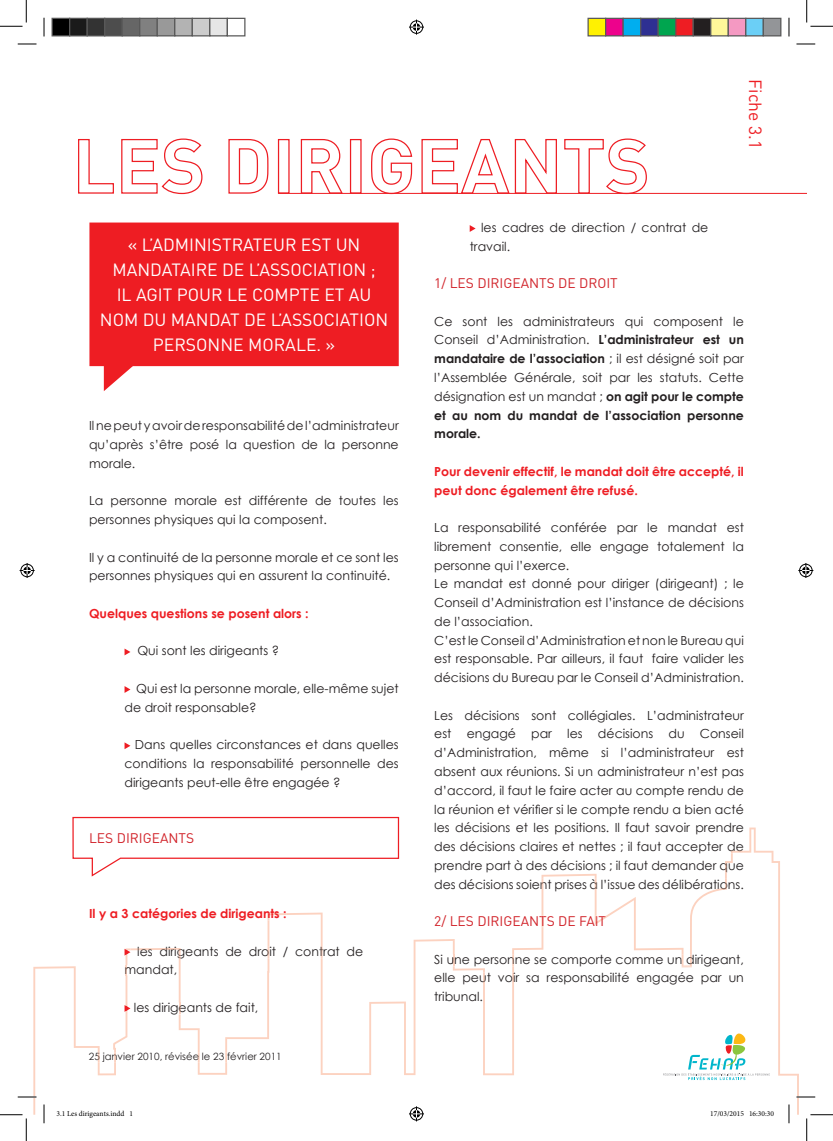
<style>
.page{position:relative;width:833px;height:1141px;background:#fff}
.page>*{position:absolute;margin:0;border:0;box-sizing:border-box;transform-origin:0 0}
.t1{font:17.5px/25px "DIN";color:#fff;text-align:center}
.t2{font:17.5px "DIN";color:#ee1d23}
.t3{font:13.75px "DIN";color:#d1232a}
.t4{font:13.75px "DIN";color:#d72129}
.t5{font:12.5px/18.8px "Century Gothic";color:#231f20}
.t6{font:12.5px/18.8px "Century Gothic";color:#574641;text-align:justify}
.t7{font:700 12.5px/18.8px "Century Gothic";color:#ee1d23}
.t8{font:10px "Century Gothic";color:#574641}
.t9{font:7.5px "Minion Pro";color:#000}
.s1{font-weight:700}
</style>
<div class="page">
<svg style="left:78px;top:139px;width:36px;height:55px"></svg>
<svg style="left:121px;top:138px;width:82px;height:57px"></svg>
<svg style="left:228px;top:139px;width:41px;height:55px"></svg>
<div style="left:278px;top:139px;width:11px;height:55px;border:1px solid #ee1d23"></div>
<svg style="left:300px;top:139px;width:44px;height:54px"></svg>
<div style="left:350px;top:139px;width:11px;height:55px;border:1px solid #ee1d23"></div>
<svg style="left:370px;top:138px;width:43px;height:57px"></svg>
<svg style="left:420px;top:139px;width:137px;height:54px"></svg>
<svg style="left:563px;top:138px;width:84px;height:57px"></svg>
<svg style="left:124px;top:648px;width:6px;height:7px"></svg>
<svg style="left:124px;top:686px;width:6px;height:6px"></svg>
<svg style="left:124px;top:742px;width:6px;height:7px"></svg>
<svg style="left:469px;top:225px;width:6px;height:7px"></svg>
<svg style="left:33px;top:850px;width:765px;height:264px"></svg>
<hr style="left:278px;top:193px;width:528px;height:1px;background:#ee1d23">
<div style="left:89px;top:222px;width:309px;height:144px;background:#ee1d23"></div>
<svg style="left:104px;top:364px;width:31px;height:27px"></svg>
<svg style="left:72px;top:816px;width:697px;height:263px"></svg>
<svg style="left:18px;top:43px;width:18px;height:2px"></svg>
<svg style="left:796px;top:43px;width:18px;height:2px"></svg>
<svg style="left:18px;top:1096px;width:18px;height:1px"></svg>
<svg style="left:796px;top:1096px;width:18px;height:1px"></svg>
<svg style="left:43px;top:18px;width:2px;height:18px"></svg>
<svg style="left:43px;top:1104px;width:2px;height:19px"></svg>
<svg style="left:788px;top:18px;width:1px;height:18px"></svg>
<svg style="left:787px;top:1104px;width:2px;height:19px"></svg>
<svg style="left:0;top:0;width:27px;height:27px"></svg>
<svg style="left:0;top:1114px;width:27px;height:26px"></svg>
<svg style="left:806px;top:0;width:26px;height:27px"></svg>
<svg style="left:806px;top:1114px;width:26px;height:26px"></svg>
<svg style="left:409px;top:20px;width:15px;height:15px"></svg>
<svg style="left:409px;top:1106px;width:15px;height:15px"></svg>
<svg style="left:20px;top:563px;width:15px;height:15px"></svg>
<svg style="left:798px;top:563px;width:14px;height:15px"></svg>
<div style="left:52px;top:18px;width:18px;height:18px;background:#000"></div>
<div style="left:51px;top:18px;width:19px;height:18px;border:1px solid #595959"></div>
<div style="left:70px;top:18px;width:17px;height:18px;background:#1a1a1a"></div>
<div style="left:69px;top:18px;width:19px;height:18px;border:1px solid #595959"></div>
<div style="left:87px;top:18px;width:18px;height:18px;background:#333"></div>
<div style="left:86px;top:18px;width:19px;height:18px;border:1px solid #595959"></div>
<div style="left:105px;top:18px;width:17px;height:18px;background:#4d4d4d"></div>
<div style="left:104px;top:18px;width:19px;height:18px;border:1px solid #595959"></div>
<div style="left:122px;top:18px;width:18px;height:18px;background:#666"></div>
<div style="left:121px;top:18px;width:19px;height:18px;border:1px solid #595959"></div>
<div style="left:140px;top:18px;width:17px;height:18px;background:#808080"></div>
<div style="left:139px;top:18px;width:19px;height:18px;border:1px solid #595959"></div>
<div style="left:157px;top:18px;width:18px;height:18px;background:#999"></div>
<div style="left:156px;top:18px;width:19px;height:18px;border:1px solid #595959"></div>
<div style="left:175px;top:18px;width:17px;height:18px;background:#b3b3b3"></div>
<div style="left:174px;top:18px;width:19px;height:18px;border:1px solid #595959"></div>
<div style="left:192px;top:18px;width:18px;height:18px;background:#ccc"></div>
<div style="left:191px;top:18px;width:19px;height:18px;border:1px solid #595959"></div>
<div style="left:210px;top:18px;width:17px;height:18px;background:#e6e6e6"></div>
<div style="left:209px;top:18px;width:19px;height:18px;border:1px solid #595959"></div>
<div style="left:226px;top:18px;width:19px;height:18px;border:1px solid #595959"></div>
<div style="left:587px;top:18px;width:18px;height:18px;background:#fff101"></div>
<div style="left:587px;top:18px;width:19px;height:18px;border:1px solid #595959"></div>
<div style="left:605px;top:18px;width:17px;height:18px;background:#ed028c"></div>
<div style="left:604px;top:18px;width:19px;height:18px;border:1px solid #595959"></div>
<div style="left:622px;top:18px;width:18px;height:18px;background:#00aeef"></div>
<div style="left:622px;top:18px;width:19px;height:18px;border:1px solid #595959"></div>
<div style="left:640px;top:18px;width:17px;height:18px;background:#2e3092"></div>
<div style="left:639px;top:18px;width:19px;height:18px;border:1px solid #595959"></div>
<div style="left:657px;top:18px;width:18px;height:18px;background:#00a54f"></div>
<div style="left:657px;top:18px;width:19px;height:18px;border:1px solid #595959"></div>
<div style="left:675px;top:18px;width:17px;height:18px;background:#ee1d23"></div>
<div style="left:674px;top:18px;width:19px;height:18px;border:1px solid #595959"></div>
<div style="left:692px;top:18px;width:18px;height:18px;background:#231f20"></div>
<div style="left:692px;top:18px;width:19px;height:18px;border:1px solid #595959"></div>
<div style="left:710px;top:18px;width:17px;height:18px;background:#fff79a"></div>
<div style="left:709px;top:18px;width:19px;height:18px;border:1px solid #595959"></div>
<div style="left:727px;top:18px;width:18px;height:18px;background:#f499c2"></div>
<div style="left:727px;top:18px;width:19px;height:18px;border:1px solid #595959"></div>
<div style="left:745px;top:18px;width:17px;height:18px;background:#6bcff6"></div>
<div style="left:744px;top:18px;width:19px;height:18px;border:1px solid #595959"></div>
<div style="left:762px;top:18px;width:18px;height:18px;background:#939598"></div>
<div style="left:762px;top:18px;width:19px;height:18px;border:1px solid #595959"></div>
<svg style="left:56px;top:1109px;width:77px;height:5px"></svg>
<svg style="left:710px;top:1109px;width:33px;height:5px"></svg>
<svg style="left:749px;top:1110px;width:24px;height:4px"></svg>
<h1 class="t1" style="left:100px;top:231px;width:289px">« L’ADMINISTRATEUR EST UN<br>MANDATAIRE DE L’ASSOCIATION ;<br>IL AGIT POUR LE COMPTE ET AU<br>NOM DU MANDAT DE L’ASSOCIATION<br>PERSONNE MORALE. »</h1>
<p class="t5" style="left:89px;top:416px;width:311px;text-align:justify">Il ne peut y avoir de responsabilité de l’administrateur qu’après s’être posé la question de la personne morale.</p>
<p class="t5" style="left:89px;top:491px;width:311px">La personne morale est différente de toutes les personnes physiques qui la composent.</p>
<p class="t5" style="left:89px;top:547px;width:311px">Il y a continuité de la personne morale et ce sont les personnes physiques qui en assurent la continuité.</p>
<p class="t7" style="left:89px;top:603px;width:221px">Quelques questions se posent alors :</p>
<p class="t5" style="left:137px;top:641px;width:143px">Qui sont les dirigeants ?</p>
<p class="t5" style="left:124px;top:678px;width:275px;text-indent:12px">Qui est la personne morale, elle-même sujet de droit responsable?</p>
<p class="t5" style="left:124px;top:735px;width:275px;text-align:justify;text-indent:10px">Dans quelles circonstances et dans quelles conditions la responsabilité personnelle des dirigeants peut-elle être engagée ?</p>
<p class="t3" style="left:89px;top:829px;width:106px">LES DIRIGEANTS</p>
<p class="t7" style="left:89px;top:903px;width:199px">Il y a 3 catégories de dirigeants :</p>
<p class="t6" style="left:137px;top:941px;width:227px">les dirigeants de droit / contrat de</p>
<p class="t6" style="left:124px;top:960px;width:54px">mandat,</p>
<p class="t6" style="left:134px;top:997px;width:126px">les dirigeants de fait,</p>
<p class="t8" style="left:89px;top:1049px;width:194px">25 janvier 2010, révisée le 23 février 2011</p>
<h1 class="t2" style="left:765px;top:79px;width:71px;rotate:90deg">Fiche 3.1</h1>
<p class="t5" style="left:469px;top:218px;width:240px;text-indent:11px">les cadres de direction / contrat de travail.</p>
<p class="t3" style="left:434px;top:274px;width:185px">1/ LES DIRIGEANTS DE DROIT</p>
<p class="t5" style="left:434px;top:311px;width:311px;text-align:justify">Ce sont les administrateurs qui composent le Conseil d’Administration. <span class="s1">L’administrateur est un mandataire de l’association</span> ; il est désigné soit par l’Assemblée Générale, soit par les statuts. Cette désignation est un mandat ; <span class="s1">on agit pour le compte et au nom du mandat de l’association personne morale.</span></p>
<p class="t7" style="left:434px;top:461px;width:311px">Pour devenir effectif, le mandat doit être accepté, il peut donc également être refusé.</p>
<p class="t5" style="left:434px;top:518px;width:311px">La responsabilité conférée par le mandat est librement consentie, elle engage totalement la personne qui l’exerce.<br>Le mandat est donné pour diriger (dirigeant) ; le Conseil d’Administration est l’instance de décisions de l’association.<br>C’est le Conseil d’Administration et non le Bureau qui est responsable. Par ailleurs, il faut faire valider les décisions du Bureau par le Conseil d’Administration.</p>
<p class="t5" style="left:434px;top:705px;width:311px;text-align:justify">Les décisions sont collégiales. L’administrateur est engagé par les décisions du Conseil d’Administration, même si l’administrateur est absent aux réunions. Si un administrateur n’est pas d’accord, il faut le faire acter au compte rendu de la réunion et vérifier si le compte rendu a bien acté les décisions et les positions. Il faut savoir prendre</p>
<p class="t6" style="left:434px;top:836px;width:311px">des décisions claires et nettes ; il faut accepter de prendre part à des décisions ; il faut demander que des décisions soient prises à l’issue des délibérations.</p>
<p class="t4" style="left:434px;top:912px;width:173px">2/ LES DIRIGEANTS DE FAIT</p>
<p class="t6" style="left:434px;top:949px;width:311px">Si une personne se comporte comme un dirigeant,</p>
<p class="t6" style="left:434px;top:968px;width:311px">elle peut voir sa responsabilité engagée par un</p>
<p class="t5" style="left:434px;top:986px;width:50px">tribunal.</p>
<p class="t9" style="left:56px;top:1108px;width:78px">3.1 Les dirigeants.indd 1</p>
<p class="t9" style="left:709px;top:1108px;width:65px">17/03/2015 16:30:30</p>
</div>
